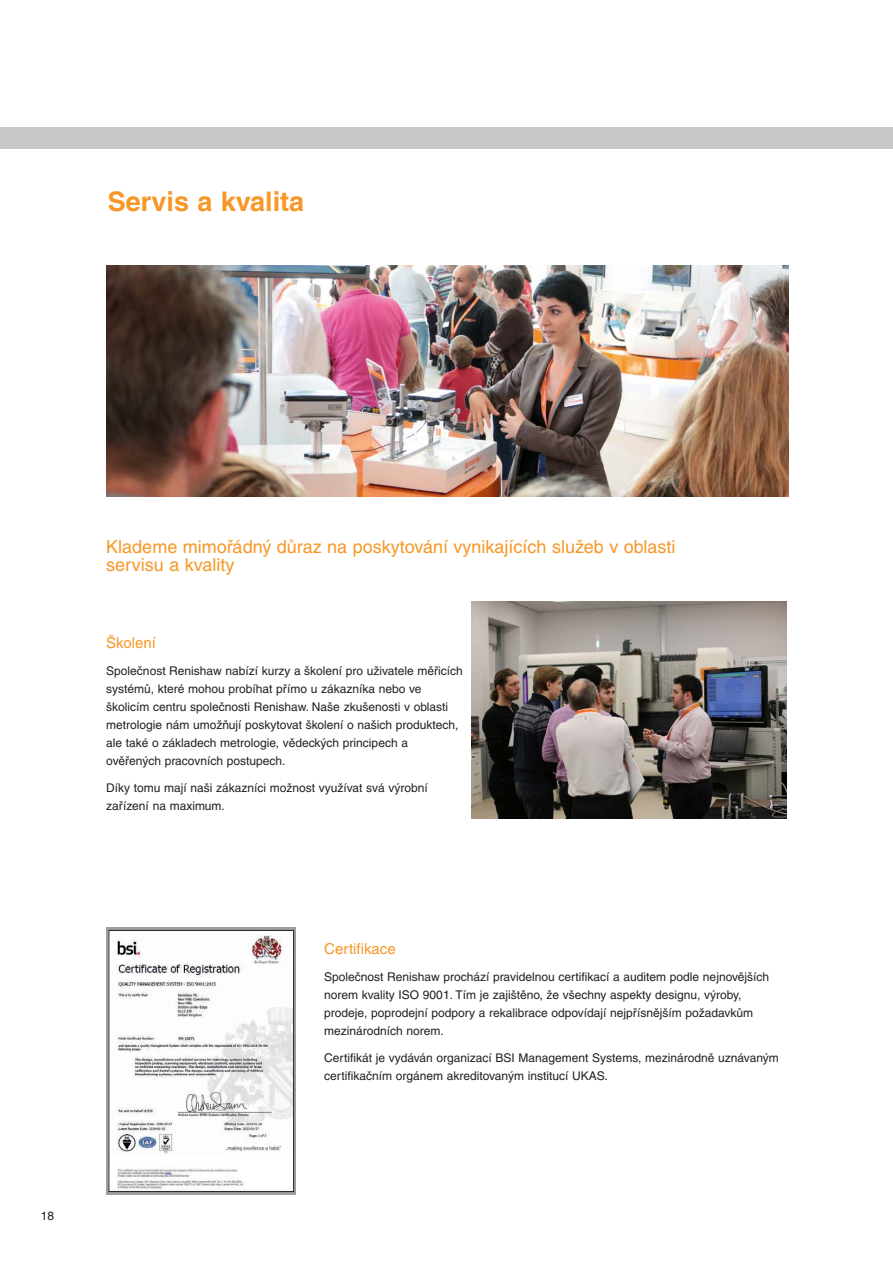
<style>
.page{position:relative;width:893px;height:1263px;background:#fff}
.page>*{position:absolute;margin:0;border:0;box-sizing:border-box;transform-origin:0 0}
.Page_title{font:700 27px "Helvetica LT Pro";color:#f79727}
._12pt_subhead{font:18px/18px "Helvetica CE";color:#f79727}
.Paragraph_titles{font:15px "Helvetica CE";color:#f79727}
._8pt_text{font:12px/18px "Helvetica CE";color:#231f20}
.t1{font:12px "Helvetica LT Pro";color:#231f20}
</style>
<div class="page">
<img style="left:107px;top:265px;width:681px;height:231px">
<img style="left:471px;top:601px;width:316px;height:217px">
<div style="left:0;top:128px;width:893px;height:21px;background:#c7c8ca"></div>
<svg style="left:106px;top:927px;width:190px;height:267px;background:#959698"></svg>
<img style="left:111px;top:932px;width:181px;height:258px">
<div style="left:109px;top:930px;width:185px;height:262px;border:1px solid #231f20"></div>
<p class="Page_title" style="left:108px;top:185px;width:198px">Servis a kvalita</p>
<p class="_12pt_subhead" style="left:106px;top:538px;width:571px">Klademe mimořádný důraz na poskytování vynikajících služeb v oblasti servisu a kvality</p>
<p class="Paragraph_titles" style="left:106px;top:634px;width:51px">Školení</p>
<p class="_8pt_text" style="left:106px;top:661px;width:358px">Společnost Renishaw nabízí kurzy a školení pro uživatele měřicích systémů, které mohou probíhat přímo u zákazníka nebo ve školicím centru společnosti Renishaw. Naše zkušenosti v oblasti metrologie nám umožňují poskytovat školení o našich produktech, ale také o základech metrologie, vědeckých principech a ověřených pracovních postupech.</p>
<p class="_8pt_text" style="left:106px;top:778px;width:323px">Díky tomu mají naši zákazníci možnost využívat svá výrobní zařízení na maximum.</p>
<p class="t1" style="left:41px;top:1209px;width:15px">18</p>
<p class="Paragraph_titles" style="left:324px;top:940px;width:73px">Certifikace</p>
<p class="_8pt_text" style="left:324px;top:967px;width:446px">Společnost Renishaw prochází pravidelnou certifikací a auditem podle nejnovějších norem kvality ISO 9001. Tím je zajištěno, že všechny aspekty designu, výroby, prodeje, poprodejní podpory a rekalibrace odpovídají nejpřísnějším požadavkům mezinárodních norem.</p>
<p class="_8pt_text" style="left:324px;top:1048px;width:456px">Certifikát je vydáván organizací BSI Management Systems, mezinárodně uznávaným certifikačním orgánem akreditovaným institucí UKAS.</p>
</div>
